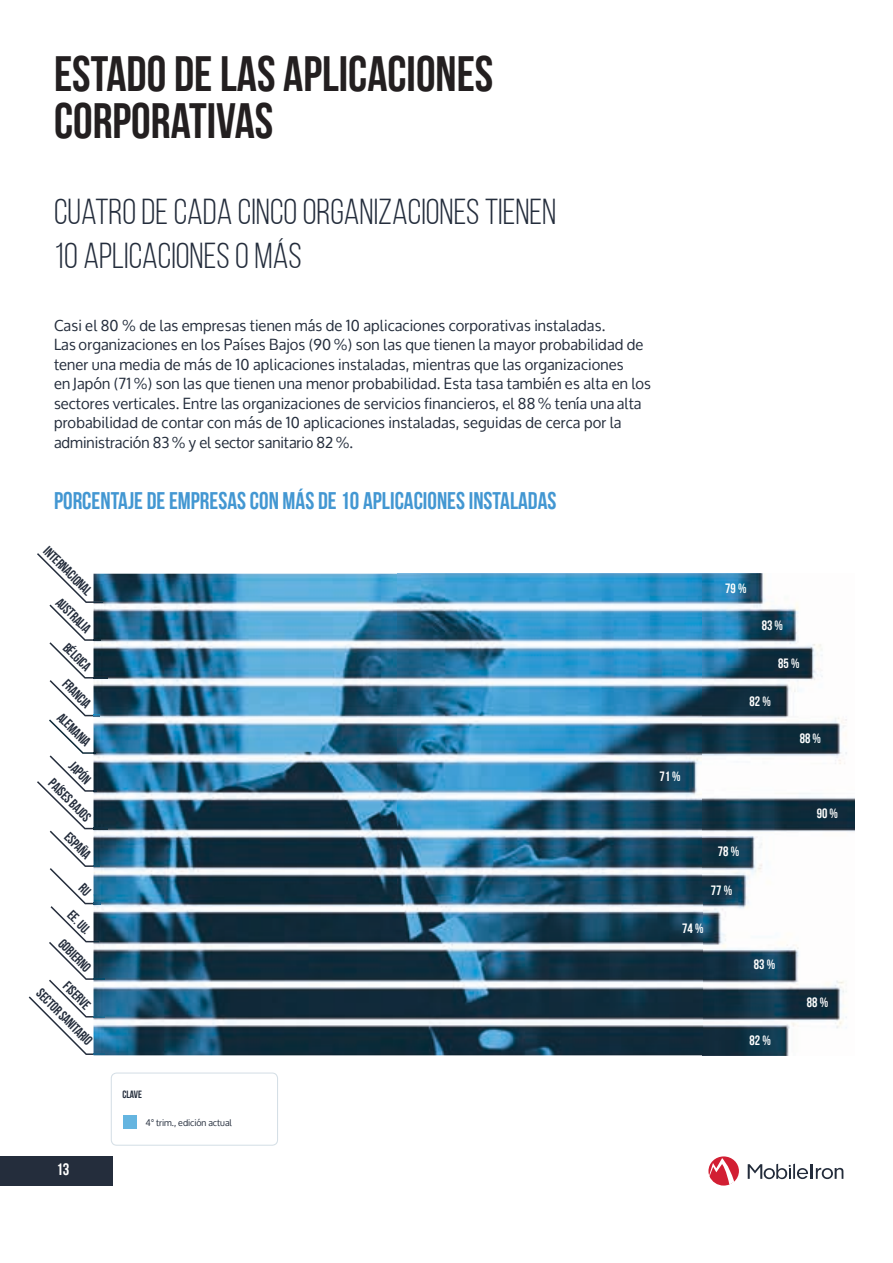
<style>
.page{position:relative;width:893px;height:1263px;background:#fff}
.page>*{position:absolute;margin:0;border:0;box-sizing:border-box;transform-origin:0 0}
.t1{font:700 49.5px/46.5px "Bebas Neue";color:#231f20}
.t2{font:36px/43.2px "Bebas Neue";color:#242d3c}
.t3{font:700 24px "Bebas Neue";color:#4397d2}
.t4{font:700 16.5px "Bebas Neue";color:#fff}
.t5{font:15px/19.5px "Oxygen";letter-spacing:.01em;color:#242d3c}
.t6{font:700 13.5px "Bebas Neue";color:#242d3c}
.t7{font:700 13.5px "Bebas Neue";color:#fff}
.t8{font:700 10.5px "Bebas Neue";color:#242d3c}
.t9{font:9px "Oxygen";color:#242d3c}
</style>
<div class="page">
<svg style="left:748px;top:1163px;width:95px;height:16px"></svg>
<svg style="left:708px;top:1156px;width:31px;height:29px"></svg>
<div style="left:0;top:1156px;width:113px;height:30px;background:#242d3c"></div>
<svg style="left:111px;top:1072px;width:167px;height:74px"></svg>
<img style="left:108px;top:574px;width:747px;height:481px">
<svg style="left:29px;top:553px;width:79px;height:502px"></svg>
<h1 class="t1" style="left:54px;top:50px;width:441px">ESTADO DE LAS APLICACIONES<br>CORPORATIVAS</h1>
<h2 class="t2" style="left:54px;top:190px;width:504px">CUATRO DE CADA CINCO ORGANIZACIONES TIENEN<br>10 APLICACIONES O MÁS</h2>
<p class="t5" style="left:54px;top:316px;width:599px">Casi el 80 % de las empresas tienen más de 10 aplicaciones corporativas instaladas.<br>Las organizaciones en los Países Bajos (90 %) son las que tienen la mayor probabilidad de tener una media de más de 10 aplicaciones instaladas, mientras que las organizaciones<br>en Japón (71 %) son las que tienen una menor probabilidad. Esta tasa también es alta en los sectores verticales. Entre las organizaciones de servicios financieros, el 88 % tenía una alta probabilidad de contar con más de 10 aplicaciones instaladas, seguidas de cerca por la administración 83 % y el sector sanitario 82 %.</p>
<h3 class="t3" style="left:54px;top:488px;width:504px">PORCENTAJE DE EMPRESAS CON MÁS DE 10 APLICACIONES INSTALADAS</h3>
<p class="t6" style="left:51px;top:544px;width:66px;rotate:45deg">INTERNACIONAL</p>
<p class="t6" style="left:63px;top:595px;width:45px;rotate:45deg">AUSTRALIA</p>
<p class="t6" style="left:71px;top:640px;width:34px;rotate:45deg">BÉLGICA</p>
<p class="t6" style="left:70px;top:677px;width:35px;rotate:45deg">FRANCIA</p>
<p class="t6" style="left:65px;top:710px;width:42px;rotate:45deg">ALEMANIA</p>
<p class="t6" style="left:76px;top:759px;width:26px;rotate:45deg">JAPÓN</p>
<p class="t6" style="left:56px;top:776px;width:55px;rotate:45deg">PAÍSES BAJOS</p>
<p class="t6" style="left:72px;top:829px;width:33px;rotate:45deg">ESPAÑA</p>
<p class="t6" style="left:75px;top:907px;width:33px;rotate:45deg">EE.UU.</p>
<p class="t6" style="left:66px;top:936px;width:42px;rotate:45deg">GOBIERNO</p>
<p class="t6" style="left:71px;top:979px;width:34px;rotate:45deg">FISERVE</p>
<p class="t6" style="left:44px;top:986px;width:74px;rotate:45deg">SECTOR SANITARIO</p>
<p class="t7" style="left:659px;top:768px;width:23px">71 %</p>
<p class="t7" style="left:725px;top:581px;width:23px">79 %</p>
<p class="t7" style="left:762px;top:618px;width:23px">83 %</p>
<p class="t7" style="left:778px;top:656px;width:23px">85 %</p>
<p class="t7" style="left:750px;top:694px;width:23px">82 %</p>
<p class="t7" style="left:800px;top:731px;width:23px">88 %</p>
<p class="t7" style="left:718px;top:844px;width:23px">78 %</p>
<p class="t7" style="left:711px;top:882px;width:23px">77 %</p>
<p class="t7" style="left:817px;top:806px;width:23px">90 %</p>
<p class="t7" style="left:682px;top:921px;width:23px">74 %</p>
<p class="t7" style="left:754px;top:957px;width:23px">83 %</p>
<p class="t7" style="left:750px;top:1033px;width:23px">82 %</p>
<p class="t7" style="left:807px;top:995px;width:23px">88 %</p>
<p class="t4" style="left:56px;top:1161px;width:15px">13</p>
<p class="t8" style="left:122px;top:1089px;width:21px">CLAVE</p>
<p class="t9" style="left:145px;top:1117px;width:88px">4° trim., edición actual</p>
</div>
